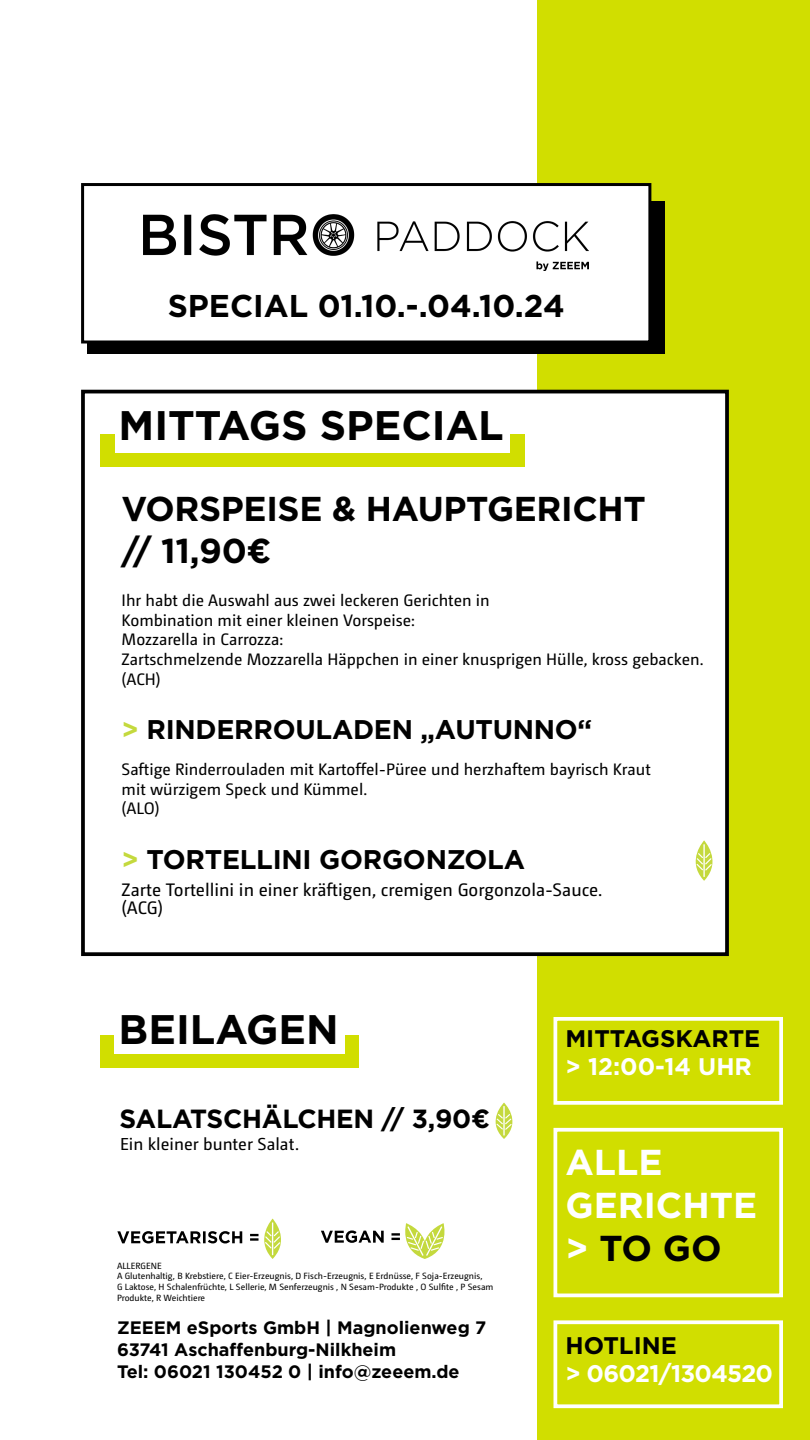
<style>
.page{position:relative;width:810px;height:1440px;background:#fff}
.page>*{position:absolute;margin:0;border:0;box-sizing:border-box;transform-origin:0 0}
.t1{font:700 41.25px "Gotham";color:#000}
.t2{font:700 36px/43.2px "Gotham";color:#fff}
.t3{font:700 34.5px/41.4px "Gotham";letter-spacing:-.01em;color:#000}
.t4{font:700 31.5px "Gotham";color:#000}
.t5{font:700 27px "Gotham";letter-spacing:-.01em;color:#000}
.t6{font:700 26.25px "Gotham";letter-spacing:-.01em;color:#000}
.t7{font:700 24px "Gotham";letter-spacing:-.03em;color:#fff}
.t8{font:700 24px "Gotham";color:#000}
.t9{font:700 18px/21.6px "Gotham";color:#000}
.t10{font:18px/18px "Camingo Dos";color:#000}
.t11{font:17.25px "Camingo Dos";color:#000}
.t12{font:16.5px/19.8px "Camingo Dos";color:#000}
.t13{font:9px/10.8px "Camingo Dos";color:#000}
.s1{color:#c4d93d}
.s2{color:#000}
</style>
<div class="page">
<div style="left:538px;top:0;width:272px;height:1440px;background:#d1de00"></div>
<div style="left:83px;top:392px;width:644px;height:562px;background:#fff"></div>
<div style="left:81px;top:390px;width:648px;height:566px;border:4px solid #000"></div>
<div style="left:87px;top:202px;width:578px;height:152px;background:#000"></div>
<div style="left:83px;top:185px;width:567px;height:157px;background:#fff"></div>
<div style="left:81px;top:183px;width:570px;height:161px;border:3px solid #000"></div>
<div style="left:100px;top:453px;width:425px;height:14px;background:#d1de00"></div>
<div style="left:100px;top:434px;width:15px;height:33px;background:#d1de00"></div>
<div style="left:510px;top:434px;width:15px;height:33px;background:#d1de00"></div>
<svg style="left:321px;top:1223px;width:124px;height:36px"></svg>
<svg style="left:117px;top:1219px;width:164px;height:40px"></svg>
<svg style="left:495px;top:1103px;width:18px;height:36px"></svg>
<div style="left:100px;top:1054px;width:259px;height:14px;background:#d1de00"></div>
<div style="left:100px;top:1035px;width:14px;height:33px;background:#d1de00"></div>
<div style="left:345px;top:1035px;width:14px;height:33px;background:#d1de00"></div>
<img style="left:143px;top:214px;width:445px;height:56px">
<div style="left:554px;top:1128px;width:229px;height:169px;border:4px solid #fff"></div>
<div style="left:554px;top:1017px;width:229px;height:88px;border:4px solid #fff"></div>
<div style="left:554px;top:1320px;width:229px;height:88px;border:4px solid #fff"></div>
<svg style="left:695px;top:840px;width:18px;height:41px"></svg>
<h3 class="t4" style="left:168px;top:285px;width:399px">SPECIAL 01.10.-.04.10.24</h3>
<h1 class="t1" style="left:119px;top:398px;width:387px">MITTAGS SPECIAL</h1>
<h3 class="t3" style="left:122px;top:488px;width:526px">VORSPEISE &amp; HAUPTGERICHT // 11,90€</h3>
<p class="t12" style="left:122px;top:590px;width:583px">Ihr habt die Auswahl aus zwei leckeren Gerichten in<br>Kombination mit einer kleinen Vorspeise:<br>Mozzarella in Carrozza:<br>Zartschmelzende Mozzarella Häppchen in einer knusprigen Hülle, kross gebacken. (ACH)</p>
<h3 class="t5" style="left:122px;top:711px;width:472px"><span class="s1">&gt;</span> RINDERROULADEN „AUTUNNO“</h3>
<p class="t12" style="left:122px;top:759px;width:531px">Saftige Rinderrouladen mit Kartoffel-Püree und herzhaftem bayrisch Kraut mit würzigem Speck und Kümmel.<br>(ALO)</p>
<h3 class="t5" style="left:122px;top:842px;width:405px"><span class="s1">&gt;</span> TORTELLINI GORGONZOLA</h3>
<p class="t10" style="left:122px;top:881px;width:482px">Zarte Tortellini in einer kräftigen, cremigen Gorgonzola-Sauce. (ACG)</p>
<h1 class="t1" style="left:119px;top:1002px;width:222px">BEILAGEN</h1>
<h3 class="t6" style="left:120px;top:1101px;width:372px">SALATSCHÄLCHEN // 3,90€</h3>
<p class="t11" style="left:120px;top:1134px;width:181px">Ein kleiner bunter Salat.</p>
<p class="t13" style="left:117px;top:1260px;width:378px">ALLERGENE<br>A Glutenhaltig, B Krebstiere, C Eier-Erzeugnis, D Fisch-Erzeugnis, E Erdnüsse, F Soja-Erzeugnis,<br>G Laktose, H Schalenfrüchte, L Sellerie, M Senferzeugnis , N Sesam-Produkte , O Sulfite , P Sesam Produkte, R Weichtiere</p>
<p class="t9" style="left:117px;top:1317px;width:371px">ZEEEM eSports GmbH | Magnolienweg 7<br>63741 Aschaffenburg-Nilkheim<br>Tel: 06021 130452 0 | info@zeeem.de</p>
<h3 class="t8" style="left:566px;top:1022px;width:196px">MITTAGSKARTE</h3>
<h3 class="t7" style="left:566px;top:1051px;width:188px">&gt; 12:00-14 UHR</h3>
<h2 class="t2" style="left:566px;top:1140px;width:193px">ALLE<br>GERICHTE &gt; <span class="s2">TO GO</span></h2>
<h3 class="t8" style="left:566px;top:1329px;width:113px">HOTLINE</h3>
<h3 class="t7" style="left:566px;top:1358px;width:209px">&gt; 06021/1304520</h3>
</div>
